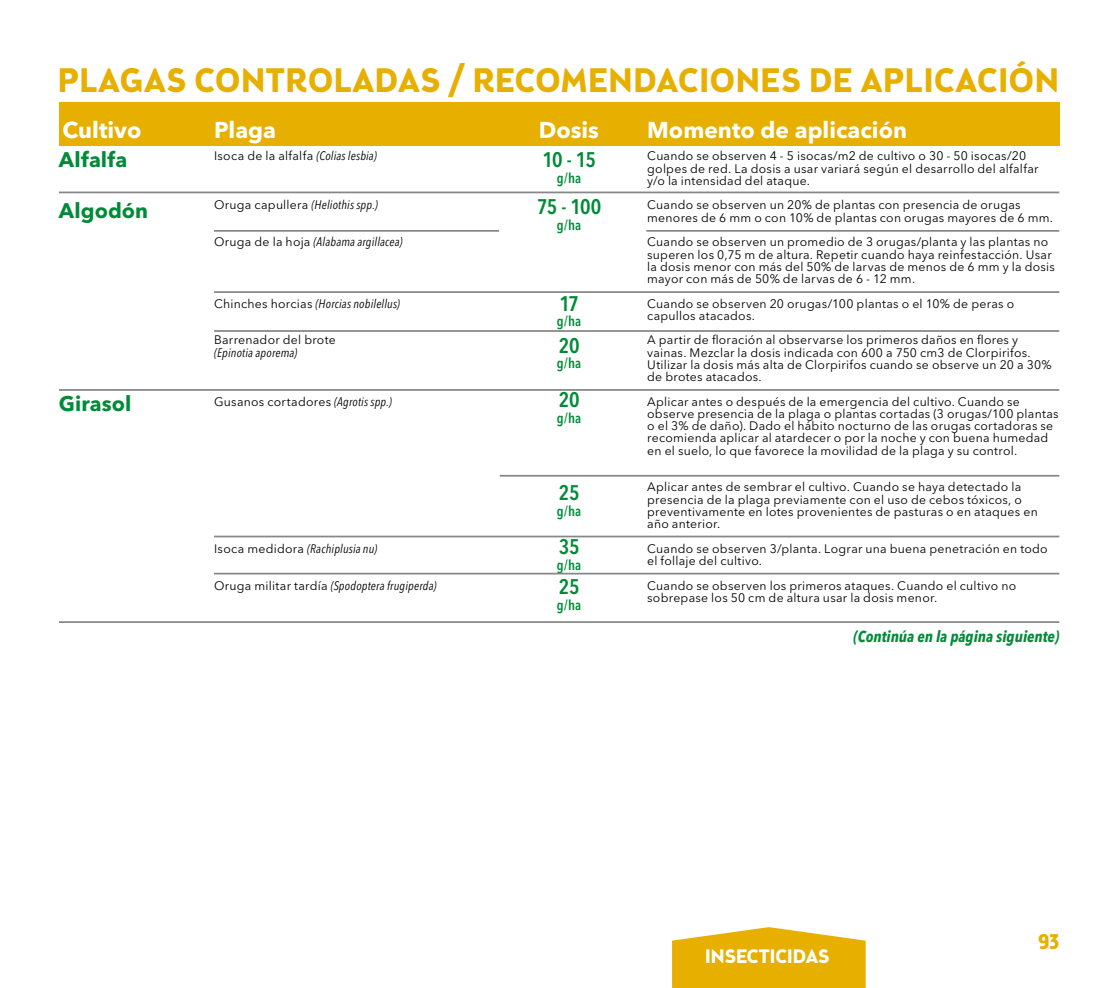
<style>
.page{position:relative;width:1117px;height:988px;background:#fff}
.page>*{position:absolute;margin:0;border:0;box-sizing:border-box;transform-origin:0 0}
.t1{font:700 33.6px "Brooklyn Samuels Five";letter-spacing:.02em;color:#e7af00}
.t2{font:700 22.75px "Avenir Next LT Pro";color:#fff}
.t3{font:600 condensed 21px "Avenir Next LT Pro";letter-spacing:-.015em;color:#008b39}
.t4{font:700 21px "Avenir Next LT Pro";letter-spacing:.005em;color:#008b39}
.t5{font:700 21px "Brooklyn Samuels Five";color:#e7af00}
.t6{font:700 19.25px "Brooklyn Samuels Five";color:#fff}
.t7{font:italic 700 condensed 15.75px "Avenir Next LT Pro";color:#008b39}
.t8{font:600 condensed 14px "Avenir Next LT Pro";letter-spacing:.01em;color:#008b39}
.t9{font:12.25px/12.2px "Avenir Next LT Pro";letter-spacing:.02em;color:#000}
.t10{font:italic condensed 12.25px "Avenir Next LT Pro";letter-spacing:.015em;color:#000}
.s1{font-style:italic;font-stretch:condensed}
.s2{font-style:normal;font-stretch:normal}
</style>
<div class="page">
<svg style="left:672px;top:927px;width:193px;height:60px;background:#e9b81d"></svg>
<div style="left:59px;top:103px;width:999px;height:43px;background:#e7af00"></div>
<hr style="left:59px;top:191px;width:999px;height:2px;background:#878787">
<hr style="left:214px;top:230px;width:285px;height:2px;background:#878787">
<hr style="left:646px;top:230px;width:412px;height:2px;background:#878787">
<hr style="left:214px;top:291px;width:844px;height:2px;background:#878787">
<hr style="left:214px;top:330px;width:844px;height:2px;background:#878787">
<hr style="left:214px;top:535px;width:844px;height:2px;background:#878787">
<hr style="left:214px;top:572px;width:844px;height:2px;background:#878787">
<hr style="left:499px;top:474px;width:559px;height:2px;background:#878787">
<hr style="left:59px;top:389px;width:999px;height:2px;background:#878787">
<hr style="left:59px;top:621px;width:999px;height:1px;background:#878787">
<h1 class="t1" style="left:58px;top:61px;width:1002px">PLAGAS CONTROLADAS / RECOMENDACIONES DE APLICACIÓN</h1>
<h2 class="t2" style="left:62px;top:116px;width:81px">Cultivo</h2>
<h2 class="t2" style="left:214px;top:116px;width:64px">Plaga</h2>
<h2 class="t2" style="left:538px;top:116px;width:62px">Dosis</h2>
<h2 class="t2" style="left:647px;top:116px;width:261px">Momento de aplicación</h2>
<h3 class="t4" style="left:59px;top:147px;width:70px">Alfalfa</h3>
<h3 class="t4" style="left:59px;top:197px;width:91px">Algodón</h3>
<p class="t9" style="left:214px;top:150px;width:164px">Isoca de la alfalfa <span class="s1">(Colias lesbia)</span></p>
<p class="t10" style="left:214px;top:198px;width:165px"><span class="s2">Oruga capullera</span> (Heliothis spp.)</p>
<p class="t10" style="left:214px;top:234px;width:190px"><span class="s2">Oruga de la hoja</span> (Alabama argillacea)</p>
<p class="t9" style="left:647px;top:150px;width:393px">Cuando se observen 4 - 5 isocas/m2 de cultivo o 30 - 50 isocas/20 golpes de red. La dosis a usar variará según el desarrollo del alfalfar y/o la intensidad del ataque.</p>
<p class="t9" style="left:647px;top:199px;width:407px">Cuando se observen un 20% de plantas con presencia de orugas menores de 6 mm o con 10% de plantas con orugas mayores de 6 mm.</p>
<p class="t9" style="left:647px;top:236px;width:409px">Cuando se observen un promedio de 3 orugas/planta y las plantas no superen los 0,75 m de altura. Repetir cuando haya reinfestacción. Usar la dosis menor con más del 50% de larvas de menos de 6 mm y la dosis mayor con más de 50% de larvas de 6 - 12 mm.</p>
<p class="t9" style="left:647px;top:297px;width:368px">Cuando se observen 20 orugas/100 plantas o el 10% de peras o capullos atacados.</p>
<p class="t9" style="left:647px;top:334px;width:406px">A partir de floración al observarse los primeros daños en flores y vainas. Mezclar la dosis indicada con 600 a 750 cm3 de Clorpirifos.<br>Utilizar la dosis más alta de Clorpirifos cuando se observe un 20 a 30% de brotes atacados.</p>
<p class="t9" style="left:647px;top:395px;width:413px">Aplicar antes o después de la emergencia del cultivo. Cuando se observe presencia de la plaga o plantas cortadas (3 orugas/100 plantas o el 3% de daño). Dado el hábito nocturno de las orugas cortadoras se recomienda aplicar al atardecer o por la noche y con buena humedad en el suelo, lo que favorece la movilidad de la plaga y su control.</p>
<p class="t9" style="left:647px;top:481px;width:392px">Aplicar antes de sembrar el cultivo. Cuando se haya detectado la presencia de la plaga previamente con el uso de cebos tóxicos, o preventivamente en lotes provenientes de pasturas o en ataques en año anterior.</p>
<p class="t9" style="left:647px;top:542px;width:402px">Cuando se observen 3/planta. Lograr una buena penetración en todo el follaje del cultivo.</p>
<p class="t9" style="left:647px;top:579px;width:370px">Cuando se observen los primeros ataques. Cuando el cultivo no sobrepase los 50 cm de altura usar la dosis menor.</p>
<p class="t7" style="left:853px;top:627px;width:207px">(Continúa en la página siguiente)</p>
<h3 class="t3" style="left:542px;top:147px;width:55px">10 - 15</h3>
<p class="t8" style="left:557px;top:169px;width:26px">g/ha</p>
<h3 class="t3" style="left:537px;top:194px;width:66px">75 - 100</h3>
<p class="t8" style="left:557px;top:217px;width:26px">g/ha</p>
<h3 class="t3" style="left:559px;top:290px;width:21px">17</h3>
<p class="t8" style="left:557px;top:313px;width:26px">g/ha</p>
<h3 class="t3" style="left:558px;top:332px;width:22px">20</h3>
<p class="t8" style="left:557px;top:355px;width:26px">g/ha</p>
<h3 class="t3" style="left:558px;top:387px;width:22px">20</h3>
<p class="t8" style="left:557px;top:409px;width:26px">g/ha</p>
<p class="t10" style="left:214px;top:296px;width:187px"><span class="s2">Chinches horcias</span> (Horcias nobilellus)</p>
<p class="t9" style="left:214px;top:334px;width:123px">Barrenador del brote</p>
<p class="t10" style="left:214px;top:345px;width:85px">(Epinotia aporema)</p>
<p class="t9" style="left:214px;top:395px;width:179px">Gusanos cortadores <span class="s1">(Agrotis spp.)</span></p>
<h3 class="t4" style="left:59px;top:390px;width:74px">Girasol</h3>
<h3 class="t3" style="left:558px;top:479px;width:22px">25</h3>
<p class="t8" style="left:557px;top:502px;width:26px">g/ha</p>
<h3 class="t3" style="left:558px;top:534px;width:22px">35</h3>
<p class="t8" style="left:557px;top:556px;width:26px">g/ha</p>
<h3 class="t3" style="left:558px;top:574px;width:22px">25</h3>
<p class="t8" style="left:557px;top:596px;width:26px">g/ha</p>
<p class="t10" style="left:214px;top:541px;width:164px"><span class="s2">Isoca medidora</span> (Rachiplusia nu)</p>
<p class="t10" style="left:214px;top:577px;width:224px"><span class="s2">Oruga militar tardía</span> (Spodoptera frugiperda)</p>
<h3 class="t6" style="left:705px;top:944px;width:126px">INSECTICIDAS</h3>
<h3 class="t5" style="left:1037px;top:929px;width:23px">93</h3>
</div>
